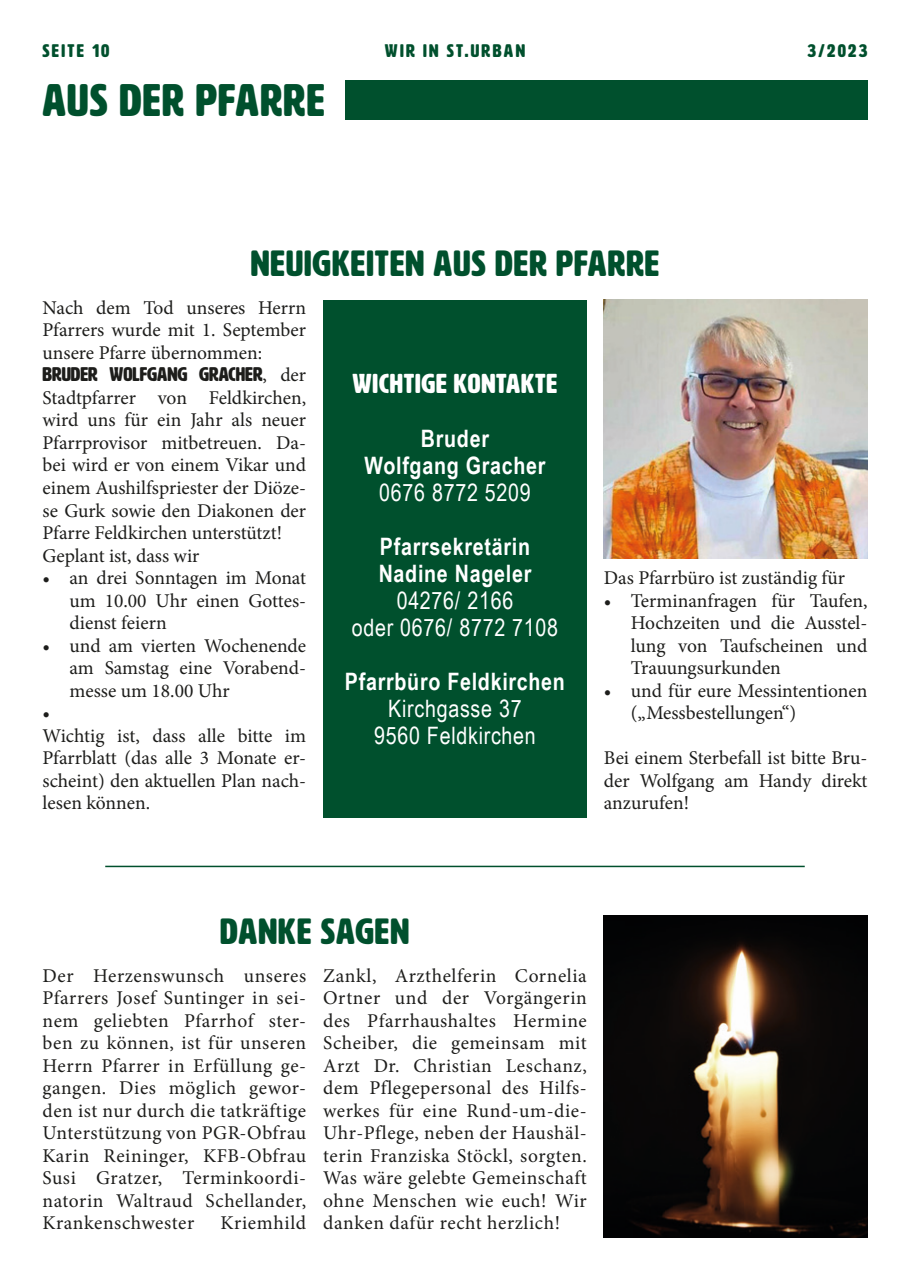
<style>
.page{position:relative;width:910px;height:1280px;background:#fff}
.page>*{position:absolute;margin:0;border:0;box-sizing:border-box;transform-origin:0 0}
.t1{font:45px "HWT Artz";letter-spacing:.03em;color:#00502d}
.t2{font:36px "HWT Artz";letter-spacing:.03em;color:#00502d}
.t3{font:27px "HWT Artz";letter-spacing:.03em;color:#fff}
.t4{font:700 24px "Arial Narrow";letter-spacing:.03em;color:#fff}
.t5{font:24px "Arial Narrow";letter-spacing:.03em;color:#fff}
.t6{font:19.5px/22.5px "Minion Pro";color:#1d1d1b;text-align:justify}
.t7{font:19.5px "Minion Pro";letter-spacing:.03em;color:#1d1d1b}
.t8{font:18px "HWT Artz";letter-spacing:.13em;color:#00502d}
.s1{font-family:"HWT Artz"}
</style>
<div class="page">
<div style="left:345px;top:80px;width:522px;height:39px;background:#00502d"></div>
<div style="left:323px;top:300px;width:264px;height:517px;background:#00502d"></div>
<img style="left:604px;top:915px;width:263px;height:322px">
<hr style="left:105px;top:866px;width:700px;height:1px;background:#00502d">
<img style="left:604px;top:300px;width:263px;height:259px">
<p class="t8" style="left:43px;top:41px;width:68px">SEITE 10</p>
<p class="t8" style="left:385px;top:41px;width:142px">WIR IN ST.URBAN</p>
<p class="t8" style="left:808px;top:41px;width:61px">3/2023</p>
<p class="t1" style="left:43px;top:77px;width:284px">AUS DER PFARRE</p>
<p class="t2" style="left:251px;top:244px;width:410px">NEUIGKEITEN AUS DER PFARRE</p>
<p class="t6" style="left:43px;top:297px;width:265px">Nach dem Tod unseres Herrn Pfarrers wurde mit 1. September unsere Pfarre übernommen:</p>
<p class="t6" style="left:43px;top:364px;width:265px"><span class="s1">BRUDER WOLFGANG GRACHER</span>, der Stadtpfarrer von Feldkirchen, wird uns für ein Jahr als neuer Pfarrprovisor mitbetreuen. Da&shy;bei wird er von einem Vikar und einem Aushilfspriester der Diöze&shy;se Gurk sowie den Diakonen der Pfarre Feldkirchen unterstützt!</p>
<p class="t6" style="left:43px;top:544px;width:158px">Geplant ist, dass wir</p>
<p class="t6" style="left:70px;top:567px;width:238px;text-indent:-27px">• an drei Sonntagen im Monat um 10.00 Uhr einen Gottes&shy;dienst feiern</p>
<p class="t6" style="left:70px;top:634px;width:238px;text-indent:-27px">• und am vierten Wochenende am Samstag eine Vorabend&shy;messe um 18.00 Uhr</p>
<p class="t6" style="left:43px;top:702px;width:9px">•</p>
<p class="t6" style="left:43px;top:724px;width:265px">Wichtig ist, dass alle bitte im Pfarrblatt (das alle 3 Monate er&shy;scheint) den aktuellen Plan nach&shy;lesen können.</p>
<p class="t3" style="left:353px;top:369px;width:206px">WICHTIGE KONTAKTE</p>
<p class="t4" style="left:421px;top:420px;width:70px">Bruder</p>
<p class="t4" style="left:364px;top:447px;width:183px">Wolfgang Gracher</p>
<p class="t5" style="left:379px;top:475px;width:153px">0676 8772 5209</p>
<p class="t4" style="left:380px;top:528px;width:152px">Pfarrsekretärin</p>
<p class="t4" style="left:379px;top:555px;width:154px">Nadine Nageler</p>
<p class="t5" style="left:397px;top:583px;width:118px">04276/ 2166</p>
<p class="t5" style="left:352px;top:610px;width:208px">oder 0676/ 8772 7108</p>
<p class="t4" style="left:345px;top:663px;width:222px">Pfarrbüro Feldkirchen</p>
<p class="t5" style="left:388px;top:691px;width:135px">Kirchgasse 37</p>
<p class="t5" style="left:374px;top:718px;width:163px">9560 Feldkirchen</p>
<p class="t6" style="left:604px;top:567px;width:243px">Das Pfarrbüro ist zuständig für</p>
<p class="t6" style="left:631px;top:589px;width:238px;text-indent:-27px">• Terminanfragen für Taufen, Hochzeiten und die Ausstel&shy;lung von Taufscheinen und Trauungsurkunden</p>
<p class="t6" style="left:631px;top:679px;width:238px;text-indent:-27px">• und für eure Messintentionen („Messbestellungen“)</p>
<p class="t6" style="left:604px;top:747px;width:265px">Bei einem Sterbefall ist bitte Bru&shy;der Wolfgang am Handy direkt anzurufen!</p>
<p class="t2" style="left:220px;top:912px;width:191px">DANKE SAGEN</p>
<p class="t6" style="left:43px;top:964px;width:265px">Der Herzenswunsch unseres Pfarrers Josef Suntinger in sei&shy;nem geliebten Pfarrhof ster&shy;ben zu können, ist für unseren Herrn Pfarrer in Erfüllung ge&shy;gangen. Dies möglich gewor&shy;den ist nur durch die tatkräftige Unterstützung von PGR-Obfrau Karin Reininger, KFB-Obfrau Susi Gratzer, Terminkoordi&shy;natorin Waltraud Schellander, Krankenschwester</p>
<p class="t6" style="left:323px;top:964px;width:265px">Zankl, Arzthelferin Cornelia Ortner und der Vorgängerin des Pfarrhaushaltes Hermine Scheiber, die gemeinsam mit Arzt Dr. Christian Leschanz, dem Pflegepersonal des Hilfs&shy;werkes für eine Rund-um-die-Uhr-Pflege, neben der Haushäl&shy;terin Franziska Stöckl, sorgten.<br>Was wäre gelebte Gemeinschaft ohne Menschen wie euch! Wir danken dafür recht herzlich!</p>
<p class="t7" style="left:221px;top:1210px;width:87px">Kriemhild</p>
</div>
